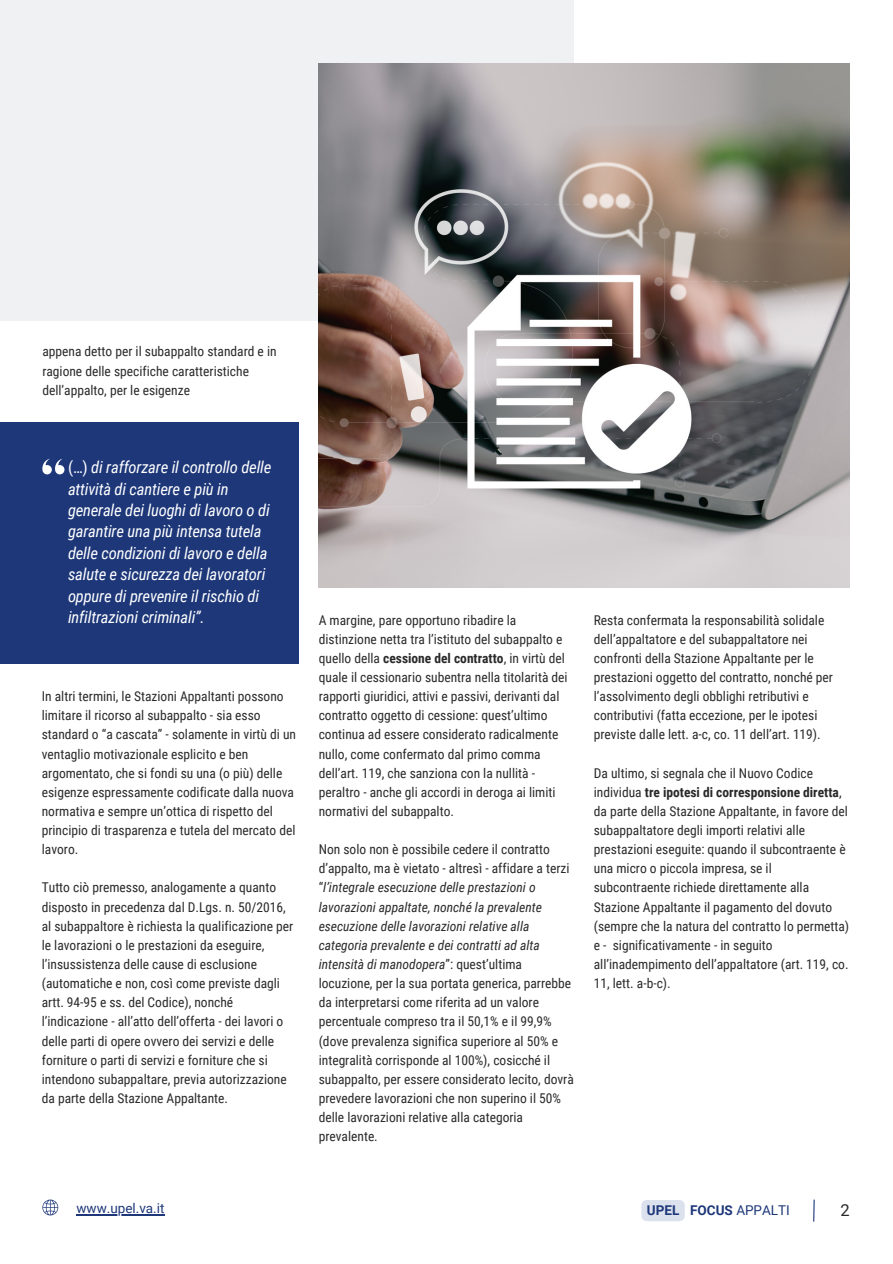
<style>
.page{position:relative;width:893px;height:1264px;background:#fff}
.page>*{position:absolute;margin:0;border:0;box-sizing:border-box;transform-origin:0 0}
.t1{font:italic 16.5px/21.3px "Roboto Condensed";letter-spacing:-.01em;color:#fff}
.t2{font:16.5px "Roboto";color:#2b2a2a}
.t3{font:13.5px/19.2px "Roboto Condensed";color:#2b2a2a}
.t4{font:13.5px "Roboto";color:#1d3779}
.t5{font:700 13.5px "Roboto";color:#1d3779}
.s1{font-style:normal}
.s2{font-weight:700}
.s3{font-style:italic}
</style>
<div class="page">
<div style="left:0;top:0;width:574px;height:320px;background:#f0f1f2"></div>
<div style="left:0;top:422px;width:299px;height:241px;background:#1d3779"></div>
<svg style="left:42px;top:458px;width:22px;height:16px"></svg>
<img style="left:318px;top:64px;width:531px;height:523px">
<svg style="left:42px;top:1199px;width:16px;height:16px"></svg>
<svg style="left:813px;top:1199px;width:2px;height:23px"></svg>
<hr style="left:76px;top:1214px;width:88px;height:1px;background:#1d3779">
<div style="left:641px;top:1199px;width:43px;height:22px;background:#dce1ee;border-radius:5px"></div>
<p class="t3" style="left:42px;top:342px;width:236px">appena detto per il subappalto standard e in ragione delle specifiche caratteristiche dell’appalto, per le esigenze</p>
<p class="t1" style="left:68px;top:457px;width:205px"><span class="s1">(…)</span> di rafforzare il controllo delle attività di cantiere e più in generale dei luoghi di lavoro o di garantire una più intensa tutela delle condizioni di lavoro e della salute e sicurezza dei lavoratori oppure di prevenire il rischio di infiltrazioni criminali”.</p>
<p class="t3" style="left:42px;top:687px;width:256px">In altri termini, le Stazioni Appaltanti possono limitare il ricorso al subappalto - sia esso standard o “a cascata” - solamente in virtù di un ventaglio motivazionale esplicito e ben argomentato, che si fondi su una (o più) delle esigenze espressamente codificate dalla nuova normativa e sempre un’ottica di rispetto del principio di trasparenza e tutela del mercato del lavoro.</p>
<p class="t3" style="left:42px;top:878px;width:253px">Tutto ciò premesso, analogamente a quanto disposto in precedenza dal D.Lgs. n. 50/2016, al subappaltore è richiesta la qualificazione per le lavorazioni o le prestazioni da eseguire, l’insussistenza delle cause di esclusione (automatiche e non, così come previste dagli artt. 94-95 e ss. del Codice), nonché l’indicazione - all’atto dell’offerta - dei lavori o delle parti di opere ovvero dei servizi e delle forniture o parti di servizi e forniture che si intendono subappaltare, previa autorizzazione da parte della Stazione Appaltante.</p>
<h1 class="t3" style="left:319px;top:610px;width:250px">A margine, pare opportuno ribadire la distinzione netta tra l’istituto del subappalto e quello della <span class="s2">cessione del contratto</span>, in virtù del quale il cessionario subentra nella titolarità dei rapporti giuridici, attivi e passivi, derivanti dal contratto oggetto di cessione: quest’ultimo continua ad essere considerato radicalmente nullo, come confermato dal primo comma dell’art. 119, che sanziona con la nullità - peraltro - anche gli accordi in deroga ai limiti normativi del subappalto.</h1>
<p class="t3" style="left:319px;top:840px;width:256px">Non solo non è possibile cedere il contratto d’appalto, ma è vietato - altresì - affidare a terzi “<span class="s3">l’integrale esecuzione delle prestazioni o lavorazioni appaltate, nonché la prevalente esecuzione delle lavorazioni relative alla categoria prevalente e dei contratti ad alta intensità di manodopera</span>”: quest’ultima locuzione, per la sua portata generica, parrebbe da interpretarsi come riferita ad un valore percentuale compreso tra il 50,1% e il 99,9% (dove prevalenza significa superiore al 50% e integralità corrisponde al 100%), cosicché il subappalto, per essere considerato lecito, dovrà prevedere lavorazioni che non superino il 50% delle lavorazioni relative alla categoria prevalente.</p>
<p class="t3" style="left:593px;top:610px;width:232px">Resta confermata la responsabilità solidale dell’appaltatore e del subappaltatore nei</p>
<p class="t3" style="left:593px;top:648px;width:241px">confronti della Stazione Appaltante per le prestazioni oggetto del contratto, nonché per l’assolvimento degli obblighi retributivi e contributivi (fatta eccezione, per le ipotesi previste dalle lett. a-c, co. 11 dell’art. 119).</p>
<p class="t3" style="left:593px;top:763px;width:257px">Da ultimo, si segnala che il Nuovo Codice individua <span class="s2">tre ipotesi di corresponsione diretta</span>, da parte della Stazione Appaltante, in favore del subappaltatore degli importi relativi alle prestazioni eseguite: quando il subcontraente è una micro o piccola impresa, se il subcontraente richiede direttamente alla Stazione Appaltante il pagamento del dovuto (sempre che la natura del contratto lo permetta) e - significativamente - in seguito all’inadempimento dell’appaltatore (art. 119, co.<br>11, lett. a-b-c).</p>
<p class="t4" style="left:76px;top:1200px;width:90px">www.upel.va.it</p>
<h3 class="t5" style="left:646px;top:1202px;width:34px">UPEL</h3>
<p class="t4" style="left:690px;top:1202px;width:101px"><span class="s2">FOCUS</span> APPALTI</p>
<p class="t2" style="left:840px;top:1200px;width:11px">2</p>
</div>
